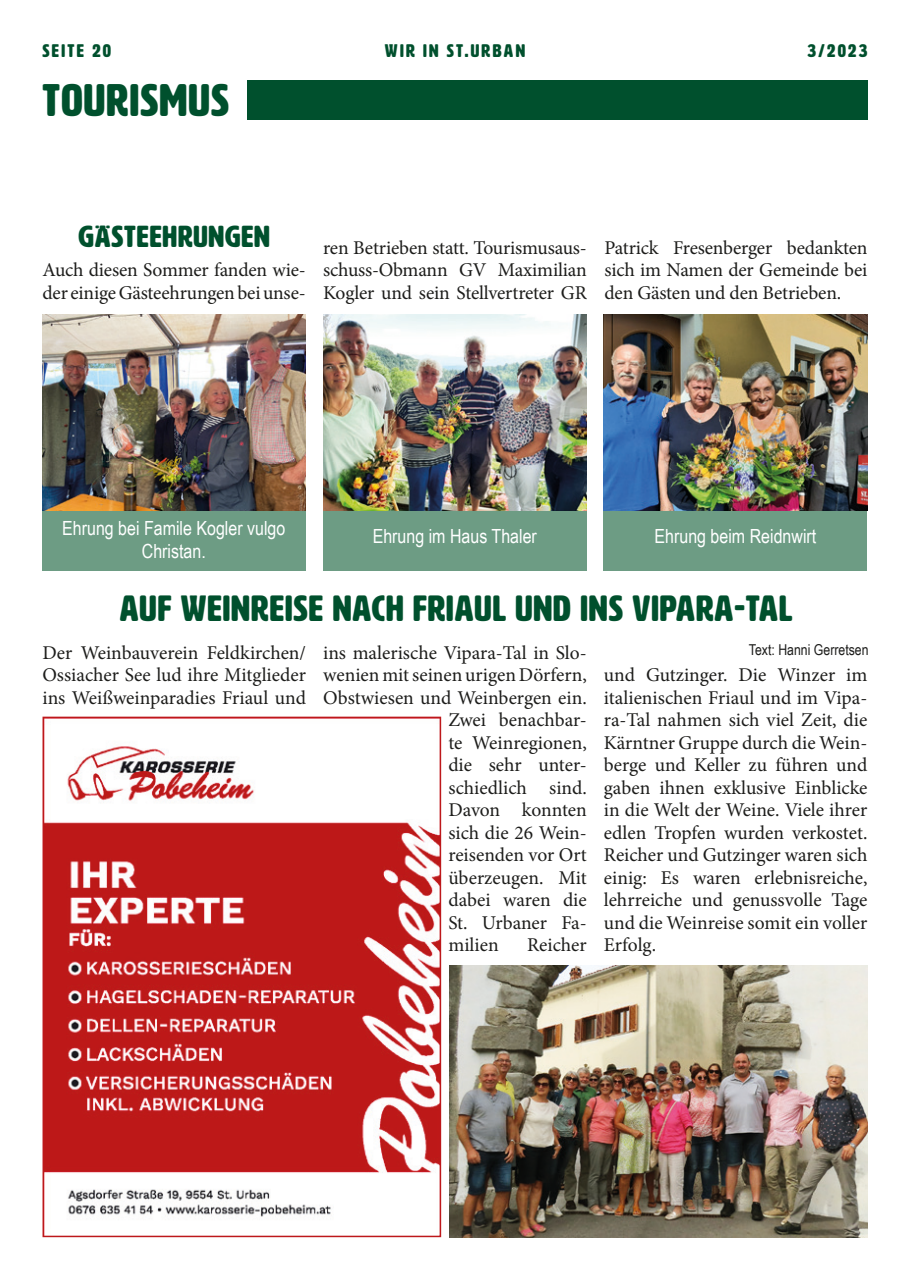
<style>
.page{position:relative;width:910px;height:1280px;background:#fff}
.page>*{position:absolute;margin:0;border:0;box-sizing:border-box;transform-origin:0 0}
.t1{font:45px "HWT Artz";letter-spacing:.03em;color:#00502d}
.t2{font:36px "HWT Artz";letter-spacing:.03em;color:#00502d}
.t3{font:30px "HWT Artz";letter-spacing:.03em;color:#00502d}
.t4{font:19.5px/22.5px "Minion Pro";letter-spacing:-.005em;color:#1d1d1b;text-align:justify}
.t5{font:19.5px/22.5px "Arial Narrow";color:#fff;text-align:center}
.t6{font:18px "HWT Artz";letter-spacing:.13em;color:#00502d}
.t7{font:15px "Arial Narrow";color:#1d1d1b}
</style>
<div class="page">
<div style="left:247px;top:80px;width:620px;height:39px;background:#00502d"></div>
<img style="left:450px;top:965px;width:417px;height:272px">
<img style="left:46px;top:746px;width:392px;height:471px">
<div style="left:43px;top:717px;width:398px;height:520px;border:2px solid #bd181b"></div>
<div style="left:42px;top:497px;width:263px;height:74px;background:#6d9c84"></div>
<img style="left:43px;top:315px;width:263px;height:195px">
<div style="left:323px;top:497px;width:263px;height:74px;background:#6d9c84"></div>
<img style="left:323px;top:315px;width:264px;height:195px">
<div style="left:604px;top:497px;width:263px;height:74px;background:#6d9c84"></div>
<img style="left:604px;top:315px;width:263px;height:195px">
<p class="t6" style="left:43px;top:41px;width:70px">SEITE 20</p>
<p class="t6" style="left:385px;top:41px;width:142px">WIR IN ST.URBAN</p>
<p class="t6" style="left:808px;top:41px;width:61px">3/2023</p>
<p class="t1" style="left:43px;top:77px;width:188px">TOURISMUS</p>
<p class="t3" style="left:78px;top:220px;width:193px">GÄSTEEHRUNGEN</p>
<p class="t4" style="left:43px;top:259px;width:265px">Auch diesen Sommer fanden wie&shy;der einige Gästeehrungen bei unse-</p>
<p class="t4" style="left:323px;top:236px;width:265px">ren Betrieben statt. Tourismusaus&shy;schuss-Obmann GV Maximilian Kogler und sein Stellvertreter GR</p>
<p class="t4" style="left:604px;top:236px;width:264px">Patrick Fresenberger bedankten sich im Namen der Gemeinde bei den Gästen und den Betrieben.</p>
<p class="t5" style="left:62px;top:517px;width:225px">Ehrung bei Famile Kogler vulgo<br>Christan.</p>
<p class="t5" style="left:373px;top:524px;width:166px">Ehrung im Haus Thaler</p>
<p class="t5" style="left:655px;top:524px;width:163px">Ehrung beim Reidnwirt</p>
<p class="t2" style="left:120px;top:589px;width:674px">AUF WEINREISE NACH FRIAUL UND INS VIPARA-TAL</p>
<p class="t4" style="left:43px;top:641px;width:265px">Der Weinbauverein Feldkirchen/ Ossiacher See lud ihre Mitglieder ins Weißweinparadies Friaul und</p>
<p class="t4" style="left:323px;top:641px;width:265px">ins malerische Vipara-Tal in Slo-</p>
<p class="t7" style="left:749px;top:638px;width:121px">Text: Hanni Gerretsen</p>
<p class="t4" style="left:604px;top:664px;width:265px">und Gutzinger. Die Winzer im italienischen Friaul und im Vipa&shy;ra-Tal nahmen sich viel Zeit, die Kärntner Gruppe durch die Wein&shy;berge und Keller zu führen und gaben ihnen exklusive Einblicke in die Welt der Weine. Viele ihrer edlen Tropfen wurden verkostet.<br>Reicher und Gutzinger waren sich einig: Es waren erlebnisreiche, lehrreiche und genussvolle Tage und die Weinreise somit ein voller Erfolg.</p>
<p class="t4" style="left:323px;top:664px;width:265px">wenien mit seinen urigen Dörfern,</p>
<p class="t4" style="left:323px;top:686px;width:265px">Obstwiesen und Weinbergen ein.</p>
<p class="t4" style="left:448px;top:709px;width:140px">Zwei benachbar-</p>
<p class="t4" style="left:448px;top:731px;width:140px">te Weinregionen,</p>
<p class="t4" style="left:448px;top:754px;width:140px">die sehr unter-</p>
<p class="t4" style="left:448px;top:776px;width:140px">schiedlich sind.</p>
<p class="t4" style="left:448px;top:799px;width:140px">Davon konnten</p>
<p class="t4" style="left:448px;top:821px;width:140px">sich die 26 Wein-</p>
<p class="t4" style="left:448px;top:844px;width:140px">reisenden vor Ort</p>
<p class="t4" style="left:448px;top:866px;width:140px">überzeugen. Mit</p>
<p class="t4" style="left:448px;top:889px;width:140px">dabei waren die</p>
<p class="t4" style="left:448px;top:911px;width:140px">St. Urbaner Fa-</p>
<p class="t4" style="left:448px;top:934px;width:52px">milien</p>
<p class="t4" style="left:527px;top:934px;width:61px">Reicher</p>
</div>
